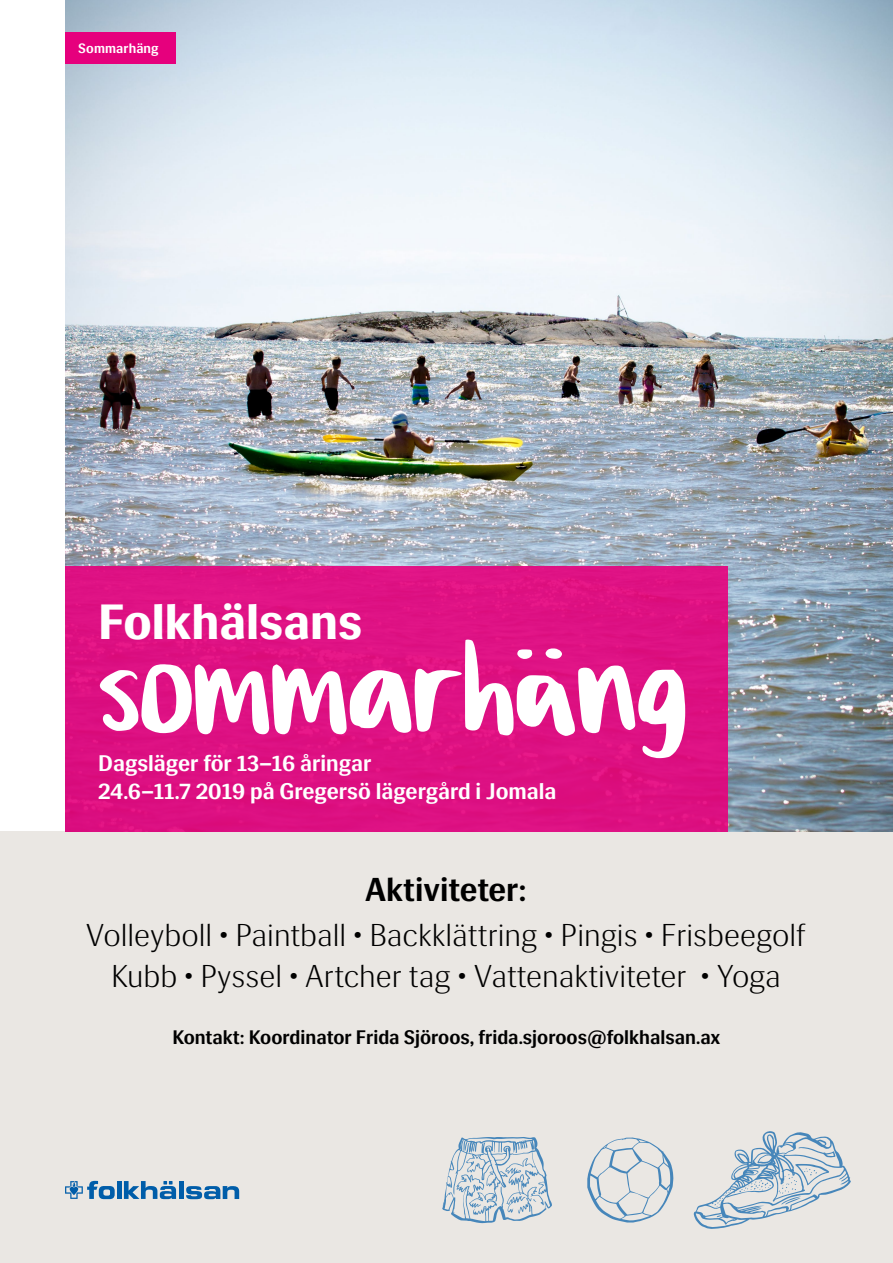
<style>
.page{position:relative;width:893px;height:1263px;background:#fff}
.page>*{position:absolute;margin:0;border:0;box-sizing:border-box;transform-origin:0 0}
.t1{font:165.15px "Cilla F Hscript";color:#fff}
.t2{font:700 49.35px "Siri";color:#fff}
.t3{font:600 33px "Siri";color:#000}
.t4{font:300 31.5px/40.5px "Siri";color:#000;text-align:center}
.t5{font:600 22.5px "Siri";color:#fff}
.t6{font:600 19.5px "Siri";color:#000}
.t7{font:600 13.5px "Siri";letter-spacing:.01em;color:#fff}
</style>
<div class="page">
<div style="left:0;top:831px;width:893px;height:432px;background:#eae7e3"></div>
<img style="left:65px;top:0;width:828px;height:831px">
<div style="left:65px;top:33px;width:110px;height:31px;background:#e6007d"></div>
<div style="left:65px;top:566px;width:662px;height:265px;background:#dd1183"></div>
<svg style="left:65px;top:1181px;width:50px;height:18px"></svg>
<div style="left:117px;top:1181px;width:5px;height:18px;background:#005da9"></div>
<div style="left:179px;top:1181px;width:5px;height:18px;background:#005da9"></div>
<svg style="left:186px;top:1186px;width:53px;height:13px"></svg>
<svg style="left:124px;top:1181px;width:52px;height:18px"></svg>
<svg style="left:442px;top:1137px;width:110px;height:86px"></svg>
<svg style="left:587px;top:1137px;width:86px;height:85px"></svg>
<svg style="left:694px;top:1131px;width:157px;height:98px"></svg>
<p class="t7" style="left:78px;top:41px;width:82px">Sommarhäng</p>
<p class="t2" style="left:98px;top:594px;width:266px">Folkhälsans</p>
<p class="t1" style="left:98px;top:596px;width:590px">sommarhäng</p>
<p class="t5" style="left:98px;top:750px;width:275px">Dagsläger för 13–16 åringar</p>
<p class="t5" style="left:98px;top:779px;width:460px">24.6–11.7 2019 på Gregersö lägergård i Jomala</p>
<p class="t3" style="left:365px;top:871px;width:163px">Aktiviteter:</p>
<p class="t4" style="left:86px;top:916px;width:721px">Volleyboll • Paintball • Backklättring • Pingis • Frisbeegolf<br>Kubb • Pyssel • Artcher tag • Vattenaktiviteter • Yoga</p>
<p class="t6" style="left:172px;top:1026px;width:550px">Kontakt: Koordinator Frida Sjöroos, frida.sjoroos@folkhalsan.ax</p>
</div>
